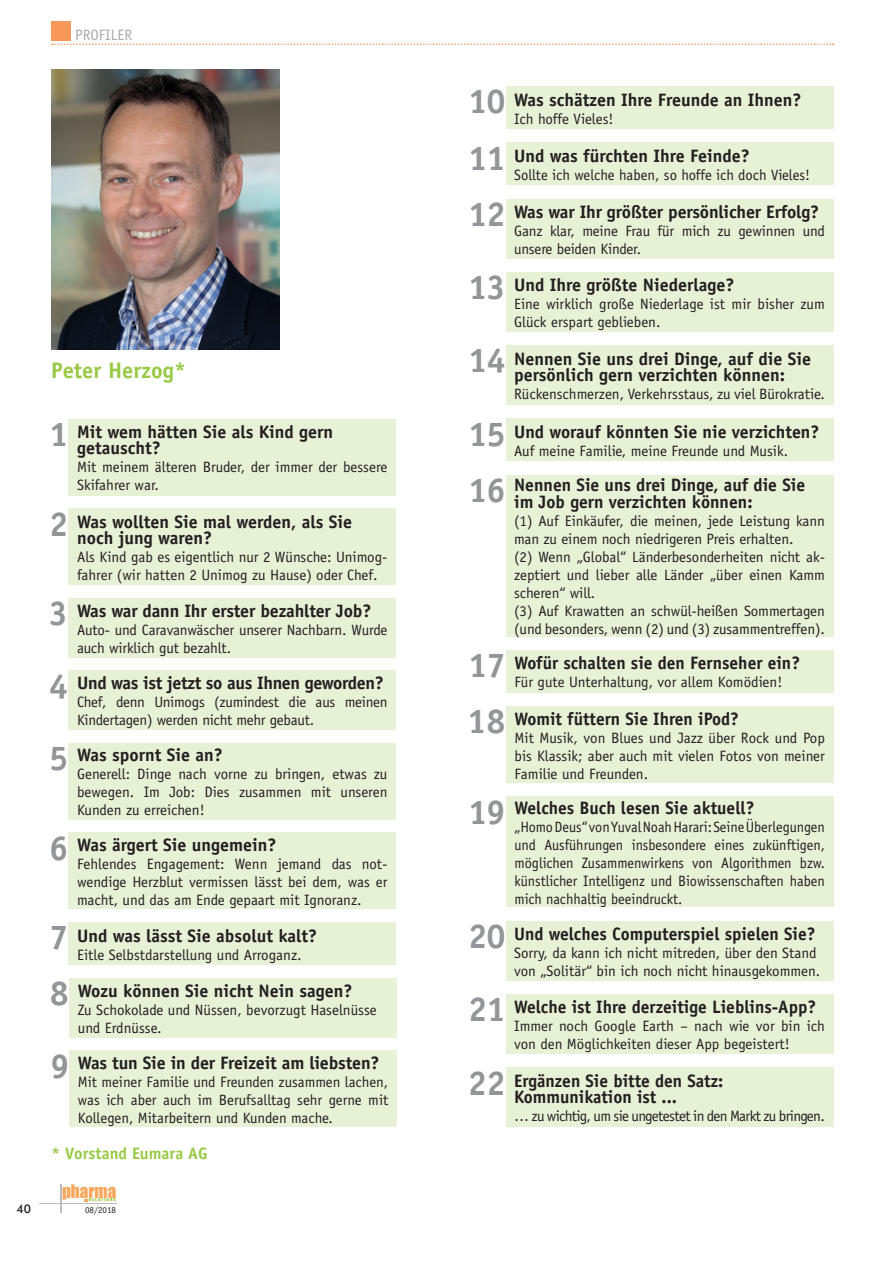
<style>
.page{position:relative;width:893px;height:1263px;background:#fff}
.page>*{position:absolute;margin:0;border:0;box-sizing:border-box;transform-origin:0 0}
.t1{font:700 34.5px "Officina Sans";letter-spacing:-.03em;color:#939598}
.t2{font:700 22.5px "Officina Sans Std";color:#98ca45}
.Profiler_Frage{font:700 18px/16.5px "Officina Sans";color:#231f20}
.Profiler_Frage-2{font:700 18px "Officina Sans";letter-spacing:-.02em;color:#231f20}
.t3{font:17.1px "Impact";color:#f9a75d}
.t4{font:700 16.5px "Officina Sans Std";color:#98ca45}
.t5{font:15px/18px "Officina Sans";color:#231f20}
.t6{font:15px/18px "Officina Sans";color:#231f20;text-align:justify;scale:.95 1}
.t7{font:15px "Officina Sans";letter-spacing:-.04em;color:#231f20}
.t8{font:15px "Officina Sans";color:#a8a9ad}
.t9{font:500 12px "Futura BT";color:#231f20}
.t10{font:9px "Officina Sans";color:#231f20}
.t11{font:3.6px "Impact";letter-spacing:.195em;color:#98ca45;scale:1.33 1}
</style>
<div class="page">
<svg style="left:60px;top:1184px;width:1px;height:29px"></svg>
<hr style="left:39px;top:1203px;width:77px;height:1px;background:#bcbdc0">
<div style="left:51px;top:21px;width:19px;height:19px;background:#f7975a"></div>
<svg style="left:52px;top:44px;width:782px;height:1px"></svg>
<div style="left:69px;top:419px;width:327px;height:76px;background:#e7f1d6"></div>
<div style="left:69px;top:508px;width:327px;height:77px;background:#e7f1d6"></div>
<div style="left:69px;top:598px;width:327px;height:59px;background:#e7f1d6"></div>
<div style="left:69px;top:670px;width:327px;height:60px;background:#e7f1d6"></div>
<div style="left:69px;top:743px;width:327px;height:77px;background:#e7f1d6"></div>
<div style="left:69px;top:833px;width:327px;height:76px;background:#e7f1d6"></div>
<div style="left:69px;top:922px;width:327px;height:43px;background:#e7f1d6"></div>
<div style="left:506px;top:86px;width:327px;height:43px;background:#e7f1d6"></div>
<div style="left:506px;top:143px;width:327px;height:42px;background:#e7f1d6"></div>
<div style="left:506px;top:199px;width:327px;height:59px;background:#e7f1d6"></div>
<div style="left:506px;top:345px;width:327px;height:60px;background:#e7f1d6"></div>
<div style="left:506px;top:418px;width:327px;height:43px;background:#e7f1d6"></div>
<div style="left:506px;top:994px;width:327px;height:60px;background:#e7f1d6"></div>
<div style="left:506px;top:272px;width:327px;height:60px;background:#e7f1d6"></div>
<div style="left:506px;top:1067px;width:327px;height:60px;background:#e7f1d6"></div>
<div style="left:506px;top:475px;width:327px;height:161px;background:#e7f1d6"></div>
<div style="left:506px;top:650px;width:327px;height:43px;background:#e7f1d6"></div>
<div style="left:506px;top:797px;width:327px;height:110px;background:#e7f1d6"></div>
<div style="left:69px;top:1050px;width:328px;height:77px;background:#e7f1d6"></div>
<div style="left:69px;top:978px;width:328px;height:59px;background:#e7f1d6"></div>
<div style="left:506px;top:921px;width:327px;height:59px;background:#e7f1d6"></div>
<div style="left:506px;top:706px;width:327px;height:77px;background:#e7f1d6"></div>
<img style="left:51px;top:69px;width:229px;height:281px">
<p class="t8" style="left:75px;top:27px;width:58px">PROFILER</p>
<p class="t2" style="left:51px;top:357px;width:137px">Peter Herzog*</p>
<p class="t1" style="left:49px;top:413px;width:21px">1</p>
<p class="Profiler_Frage" style="left:77px;top:423px;width:257px">Mit wem hätten Sie als Kind gern getauscht?</p>
<p class="t5" style="left:77px;top:458px;width:312px">Mit meinem älteren Bruder, der immer der bessere<br>Skifahrer war.</p>
<p class="t1" style="left:49px;top:502px;width:21px">2</p>
<p class="Profiler_Frage" style="left:77px;top:513px;width:276px">Was wollten Sie mal werden, als Sie noch jung waren?</p>
<p class="t5" style="left:77px;top:548px;width:312px">Als Kind gab es eigentlich nur 2 Wünsche: Unimog&shy;fahrer (wir hatten 2 Unimog zu Hause) oder Chef.</p>
<p class="t1" style="left:49px;top:592px;width:21px">3</p>
<p class="Profiler_Frage" style="left:77px;top:602px;width:296px">Was war dann Ihr erster bezahlter Job?</p>
<p class="t5" style="left:77px;top:621px;width:312px">Auto- und Caravanwäscher unserer Nachbarn. Wurde auch wirklich gut bezahlt.</p>
<p class="t1" style="left:49px;top:664px;width:21px">4</p>
<p class="Profiler_Frage-2" style="left:77px;top:672px;width:308px">Und was ist jetzt so aus Ihnen geworden?</p>
<p class="t5" style="left:77px;top:693px;width:312px">Chef, denn Unimogs (zumindest die aus meinen<br>Kindertagen) werden nicht mehr gebaut.</p>
<p class="t1" style="left:49px;top:737px;width:21px">5</p>
<p class="Profiler_Frage" style="left:77px;top:747px;width:147px">Was spornt Sie an?</p>
<p class="t5" style="left:77px;top:765px;width:312px;text-align:justify">Generell: Dinge nach vorne zu bringen, etwas zu bewegen. Im Job: Dies zusammen mit unseren Kunden zu erreichen!</p>
<p class="t1" style="left:49px;top:826px;width:21px">6</p>
<p class="Profiler_Frage" style="left:77px;top:836px;width:201px">Was ärgert Sie ungemein?</p>
<p class="t5" style="left:77px;top:855px;width:312px;text-align:justify">Fehlendes Engagement: Wenn jemand das not&shy;wendige Herzblut vermissen lässt bei dem, was er macht, und das am Ende gepaart mit Ignoranz.</p>
<p class="t1" style="left:49px;top:916px;width:21px">7</p>
<p class="Profiler_Frage" style="left:77px;top:927px;width:241px">Und was lässt Sie absolut kalt?</p>
<p class="t5" style="left:77px;top:945px;width:226px">Eitle Selbstdarstellung und Arroganz.</p>
<p class="t1" style="left:50px;top:972px;width:21px">8</p>
<p class="Profiler_Frage" style="left:78px;top:982px;width:276px">Wozu können Sie nicht Nein sagen?</p>
<p class="t5" style="left:78px;top:1000px;width:300px">Zu Schokolade und Nüssen, bevorzugt Haselnüsse und Erdnüsse.</p>
<p class="t1" style="left:51px;top:1044px;width:21px">9</p>
<p class="Profiler_Frage" style="left:78px;top:1054px;width:303px">Was tun Sie in der Freizeit am liebsten?</p>
<p class="t5" style="left:78px;top:1073px;width:312px;text-align:justify">Mit meiner Familie und Freunden zusammen lachen, was ich aber auch im Berufsalltag sehr gerne mit Kollegen, Mitarbeitern und Kunden mache.</p>
<p class="t4" style="left:51px;top:1143px;width:158px">* Vorstand Eumara AG</p>
<p class="t3" style="left:62px;top:1178px;width:56px">pharma</p>
<p class="t11" style="left:89px;top:1197px;width:22px">RELATIONS</p>
<p class="t9" style="left:16px;top:1201px;width:16px">40</p>
<p class="t10" style="left:85px;top:1204px;width:32px">08/2018</p>
<p class="t1" style="left:468px;top:80px;width:39px">10</p>
<p class="Profiler_Frage" style="left:514px;top:91px;width:289px">Was schätzen Ihre Freunde an Ihnen?</p>
<p class="t5" style="left:514px;top:110px;width:101px">Ich hoffe Vieles!</p>
<p class="t1" style="left:468px;top:136px;width:39px">11</p>
<p class="Profiler_Frage" style="left:514px;top:147px;width:237px">Und was fürchten Ihre Feinde?</p>
<p class="t5" style="left:514px;top:166px;width:297px">Sollte ich welche haben, so hoffe ich doch Vieles!</p>
<p class="t1" style="left:468px;top:193px;width:39px">12</p>
<p class="Profiler_Frage" style="left:514px;top:203px;width:306px">Was war Ihr größter persönlicher Erfolg?</p>
<p class="t5" style="left:514px;top:222px;width:312px">Ganz klar, meine Frau für mich zu gewinnen und unsere beiden Kinder.</p>
<p class="t1" style="left:468px;top:266px;width:39px">13</p>
<p class="Profiler_Frage" style="left:514px;top:276px;width:222px">Und Ihre größte Niederlage?</p>
<p class="t5" style="left:514px;top:295px;width:312px">Eine wirklich große Niederlage ist mir bisher zum<br>Glück erspart geblieben.</p>
<p class="t1" style="left:468px;top:339px;width:39px">14</p>
<p class="Profiler_Frage" style="left:514px;top:350px;width:298px">Nennen Sie uns drei Dinge, auf die Sie persönlich gern verzichten können:</p>
<p class="t5" style="left:514px;top:385px;width:312px">Rückenschmerzen, Verkehrsstaus, zu viel Bürokratie.</p>
<p class="t1" style="left:468px;top:412px;width:39px">15</p>
<p class="Profiler_Frage" style="left:514px;top:423px;width:307px">Und worauf könnten Sie nie verzichten?</p>
<p class="t5" style="left:514px;top:442px;width:276px">Auf meine Familie, meine Freunde und Musik.</p>
<p class="t1" style="left:468px;top:469px;width:39px">16</p>
<p class="Profiler_Frage" style="left:514px;top:477px;width:293px">Nennen Sie uns drei Dinge, auf die Sie im Job gern verzichten können:</p>
<p class="t5" style="left:514px;top:512px;width:312px">(1) Auf Einkäufer, die meinen, jede Leistung kann man zu einem noch niedrigeren Preis erhalten.</p>
<p class="t5" style="left:514px;top:548px;width:312px;text-align:justify">(2) Wenn „Global“ Länderbesonderheiten nicht ak&shy;zeptiert und lieber alle Länder „über einen Kamm scheren“ will.</p>
<p class="t5" style="left:514px;top:602px;width:312px">(3) Auf Krawatten an schwül-heißen Sommertagen (und besonders, wenn (2) und (3) zusammentreffen).</p>
<p class="t1" style="left:468px;top:644px;width:39px">17</p>
<p class="Profiler_Frage" style="left:514px;top:655px;width:287px">Wofür schalten sie den Fernseher ein?</p>
<p class="t5" style="left:514px;top:673px;width:269px">Für gute Unterhaltung, vor allem Komödien!</p>
<p class="t1" style="left:467px;top:700px;width:40px">18</p>
<p class="Profiler_Frage" style="left:514px;top:710px;width:226px">Womit füttern Sie Ihren iPod?</p>
<p class="t5" style="left:514px;top:729px;width:312px;text-align:justify">Mit Musik, von Blues und Jazz über Rock und Pop bis Klassik; aber auch mit vielen Fotos von meiner Familie und Freunden.</p>
<p class="t1" style="left:468px;top:790px;width:39px">19</p>
<p class="Profiler_Frage" style="left:514px;top:799px;width:241px">Welches Buch lesen Sie aktuell?</p>
<p class="t6" style="left:514px;top:818px;width:328px">„Homo Deus“ von Yuval Noah Harari: Seine Überlegungen und Ausführungen insbesondere eines zukünftigen, möglichen Zusammenwirkens von Algorithmen bzw. künstlicher Intelligenz und Biowissenschaften haben mich nachhaltig beeindruckt.</p>
<p class="t1" style="left:468px;top:915px;width:39px">20</p>
<p class="Profiler_Frage" style="left:514px;top:925px;width:303px">Und welches Computerspiel spielen Sie?</p>
<p class="t5" style="left:514px;top:944px;width:308px">Sorry, da kann ich nicht mitreden, über den Stand von „Solitär“ bin ich noch nicht hinausgekommen.</p>
<p class="t1" style="left:468px;top:988px;width:39px">21</p>
<p class="Profiler_Frage" style="left:514px;top:998px;width:303px">Welche ist Ihre derzeitige Lieblins-App?</p>
<p class="t5" style="left:514px;top:1017px;width:312px">Immer noch Google Earth – nach wie vor bin ich von den Möglichkeiten dieser App begeistert!</p>
<p class="t1" style="left:468px;top:1061px;width:39px">22</p>
<p class="Profiler_Frage" style="left:514px;top:1072px;width:211px">Ergänzen Sie bitte den Satz:<br>Kommunikation ist ...</p>
<p class="t7" style="left:514px;top:1107px;width:312px">… zu wichtig, um sie ungetestet in den Markt zu bringen.</p>
</div>
